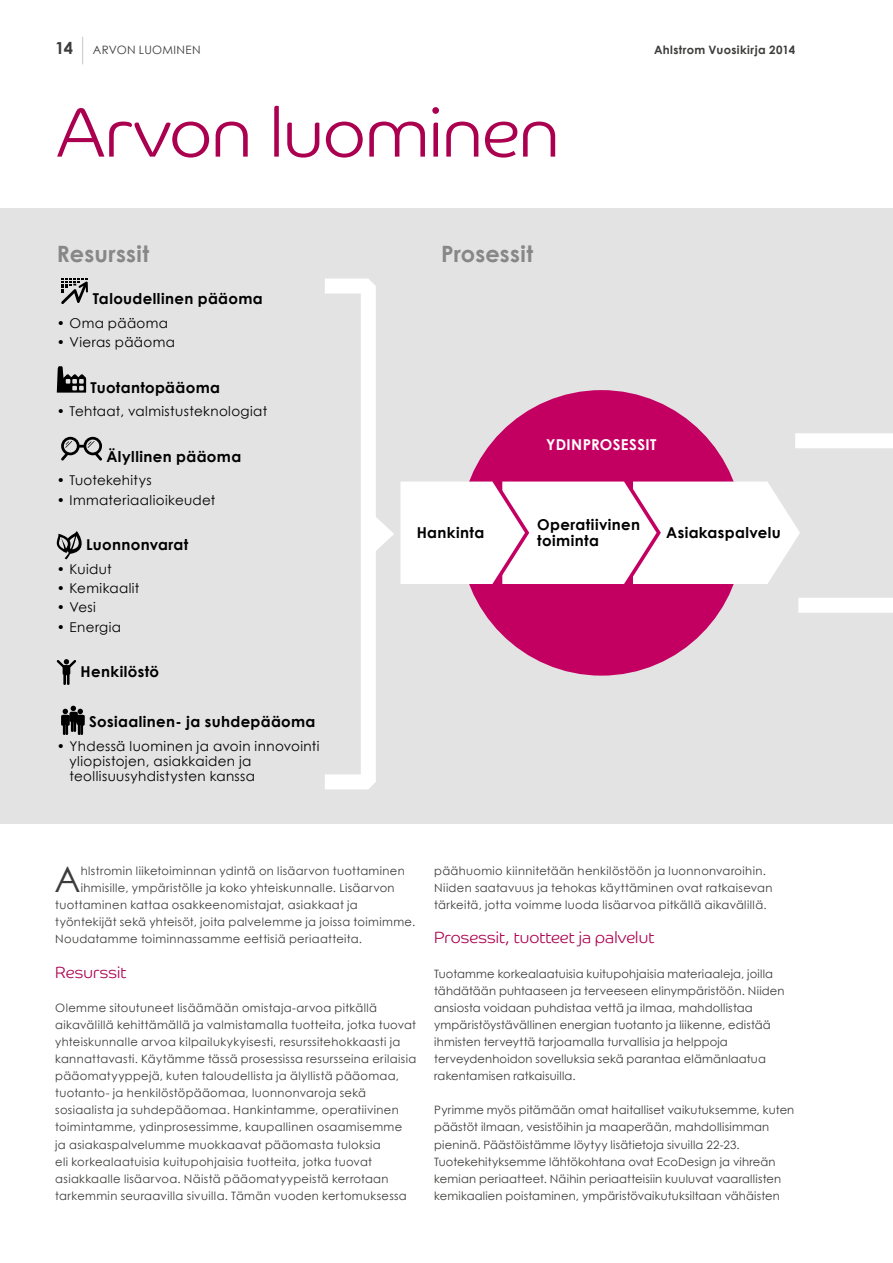
<style>
.page{position:relative;width:893px;height:1263px;background:#fff}
.page>*{position:absolute;margin:0;border:0;box-sizing:border-box;transform-origin:0 0}
.t1{font:300 69px "Co Headline";letter-spacing:-.01em;color:#ab004f}
.t2{font:35.4px "Century Gothic";color:#3c3c3b}
.t3{font:700 22.5px "Century Gothic";letter-spacing:.01em;color:#878787}
.t4{font:300 16.2px "Co Headline";letter-spacing:.005em;color:#ab004f}
.t5{font:700 15px/16.5px "Century Gothic";letter-spacing:.025em;color:#000}
.t6{font:700 15px "Century Gothic";letter-spacing:.025em;color:#fff}
.t7{font:13.5px/15px "Century Gothic";letter-spacing:.03em;color:#000}
.t8{font:11.55px/17.1px "Century Gothic";letter-spacing:.025em;color:#3c3c3b}
.t9{font:700 11.55px "Century Gothic";letter-spacing:.035em;color:#3c3c3b}
.s1{font-weight:700;font-size:16.5px}
</style>
<div class="page">
<div style="left:0;top:208px;width:893px;height:615px;background:#e3e3e3"></div>
<div style="left:460px;top:390px;width:283px;height:286px;background:#c30062;border-radius:50%"></div>
<svg style="left:61px;top:278px;width:27px;height:26px"></svg>
<svg style="left:57px;top:366px;width:29px;height:27px"></svg>
<svg style="left:61px;top:437px;width:41px;height:23px"></svg>
<svg style="left:56px;top:531px;width:26px;height:28px"></svg>
<div style="left:63px;top:665px;width:7px;height:10px;background:#000;border-radius:2px"></div>
<svg style="left:57px;top:659px;width:19px;height:8px"></svg>
<svg style="left:63px;top:674px;width:7px;height:11px"></svg>
<svg style="left:61px;top:706px;width:24px;height:29px"></svg>
<div style="left:795px;top:433px;width:98px;height:15px;background:#fff"></div>
<svg style="left:798px;top:598px;width:95px;height:15px"></svg>
<svg style="left:325px;top:278px;width:69px;height:512px"></svg>
<svg style="left:400px;top:481px;width:400px;height:103px;background:#fcf6f9"></svg>
<svg style="left:82px;top:37px;width:1px;height:27px"></svg>
<p class="t8" style="left:55px;top:41px;width:56px"><span class="s1">14</span> Arvon</p>
<p class="t8" style="left:139px;top:41px;width:9px">luominen</p>
<p class="t9" style="left:654px;top:41px;width:143px">Ahlstrom Vuosikirja 2014</p>
<h1 class="t1" style="left:57px;top:92px;width:504px">Arvon luominen</h1>
<h3 class="t3" style="left:57px;top:237px;width:94px">Resurssit</h3>
<h3 class="t3" style="left:441px;top:237px;width:94px">Prosessit</h3>
<p class="t5" style="left:93px;top:290px;width:171px">Taloudellinen pääoma</p>
<p class="t7" style="left:57px;top:315px;width:113px">• Oma pääoma</p>
<p class="t7" style="left:57px;top:334px;width:120px">• Vieras pääoma</p>
<p class="t5" style="left:91px;top:378px;width:131px">Tuotantopääoma</p>
<p class="t7" style="left:57px;top:403px;width:212px">• Tehtaat, valmistusteknologiat</p>
<p class="t5" style="left:107px;top:447px;width:136px">Älyllinen pääoma</p>
<p class="t7" style="left:57px;top:473px;width:96px">• Tuotekehitys</p>
<p class="t7" style="left:57px;top:492px;width:160px">• Immateriaalioikeudet</p>
<p class="t5" style="left:86px;top:536px;width:104px">Luonnonvarat</p>
<p class="t7" style="left:57px;top:561px;width:56px">• Kuidut</p>
<p class="t7" style="left:57px;top:581px;width:84px">• Kemikaalit</p>
<p class="t7" style="left:57px;top:600px;width:41px">• Vesi</p>
<p class="t7" style="left:57px;top:619px;width:66px">• Energia</p>
<p class="t5" style="left:81px;top:663px;width:80px">Henkilöstö</p>
<p class="t5" style="left:89px;top:713px;width:228px">Sosiaalinen- ja suhdepääoma</p>
<p class="t7" style="left:70px;top:738px;width:251px;text-indent:-13px">• Yhdessä luominen ja avoin innovointi yliopistojen, asiakkaiden ja teollisuusyhdistysten kanssa</p>
<p class="t6" style="left:546px;top:433px;width:112px">YDINPROSESSIT</p>
<p class="t5" style="left:537px;top:516px;width:104px">Operatiivinen toiminta</p>
<p class="t5" style="left:417px;top:523px;width:69px">Hankinta</p>
<p class="t5" style="left:666px;top:523px;width:116px">Asiakaspalvelu</p>
<h2 class="t2" style="left:54px;top:854px;width:28px">A</h2>
<p class="t8" style="left:81px;top:862px;width:326px">hlstromin liiketoiminnan ydintä on lisäarvon tuottaminen</p>
<p class="t8" style="left:81px;top:879px;width:315px">ihmisille, ympäristölle ja koko yhteiskunnalle. Lisäarvon</p>
<p class="t8" style="left:55px;top:896px;width:304px">tuottaminen kattaa osakkeenomistajat, asiakkaat ja</p>
<p class="t8" style="left:55px;top:913px;width:361px">työntekijät sekä yhteisöt, joita palvelemme ja joissa toimimme.</p>
<p class="t8" style="left:55px;top:930px;width:308px">Noudatamme toiminnassamme eettisiä periaatteita.</p>
<h3 class="t4" style="left:55px;top:962px;width:73px">Resurssit</h3>
<p class="t8" style="left:55px;top:999px;width:362px">Olemme sitoutuneet lisäämään omistaja-arvoa pitkällä aikavälillä kehittämällä ja valmistamalla tuotteita, jotka tuovat yhteiskunnalle arvoa kilpailukykyisesti, resurssitehokkaasti ja kannattavasti. Käytämme tässä prosessissa resursseina erilaisia pääomatyyppejä, kuten taloudellista ja älyllistä pääomaa, tuotanto- ja henkilöstöpääomaa, luonnonvaroja sekä sosiaalista ja suhdepääomaa. Hankintamme, operatiivinen toimintamme, ydinprosessimme, kaupallinen osaamisemme<br>ja asiakaspalvelumme muokkaavat pääomasta tuloksia<br>eli korkealaatuisia kuitupohjaisia tuotteita, jotka tuovat asiakkaalle lisäarvoa. Näistä pääomatyypeistä kerrotaan tarkemmin seuraavilla sivuilla. Tämän vuoden kertomuksessa</p>
<p class="t8" style="left:434px;top:862px;width:340px">päähuomio kiinnitetään henkilöstöön ja luonnonvaroihin.<br>Niiden saatavuus ja tehokas käyttäminen ovat ratkaisevan tärkeitä, jotta voimme luoda lisäarvoa pitkällä aikavälillä.</p>
<h3 class="t4" style="left:434px;top:928px;width:221px">Prosessit, tuotteet ja palvelut</h3>
<p class="t8" style="left:434px;top:965px;width:352px">Tuotamme korkealaatuisia kuitupohjaisia materiaaleja, joilla tähdätään puhtaaseen ja terveeseen elinympäristöön. Niiden ansiosta voidaan puhdistaa vettä ja ilmaa, mahdollistaa ympäristöystävällinen energian tuotanto ja liikenne, edistää ihmisten terveyttä tarjoamalla turvallisia ja helppoja terveydenhoidon sovelluksia sekä parantaa elämänlaatua rakentamisen ratkaisuilla.</p>
<p class="t8" style="left:434px;top:1101px;width:362px">Pyrimme myös pitämään omat haitalliset vaikutuksemme, kuten päästöt ilmaan, vesistöihin ja maaperään, mahdollisimman pieninä. Päästöistämme löytyy lisätietoja sivuilla 22-23.<br>Tuotekehityksemme lähtökohtana ovat EcoDesign ja vihreän kemian periaatteet. Näihin periaatteisiin kuuluvat vaarallisten kemikaalien poistaminen, ympäristövaikutuksiltaan vähäisten</p>
</div>
